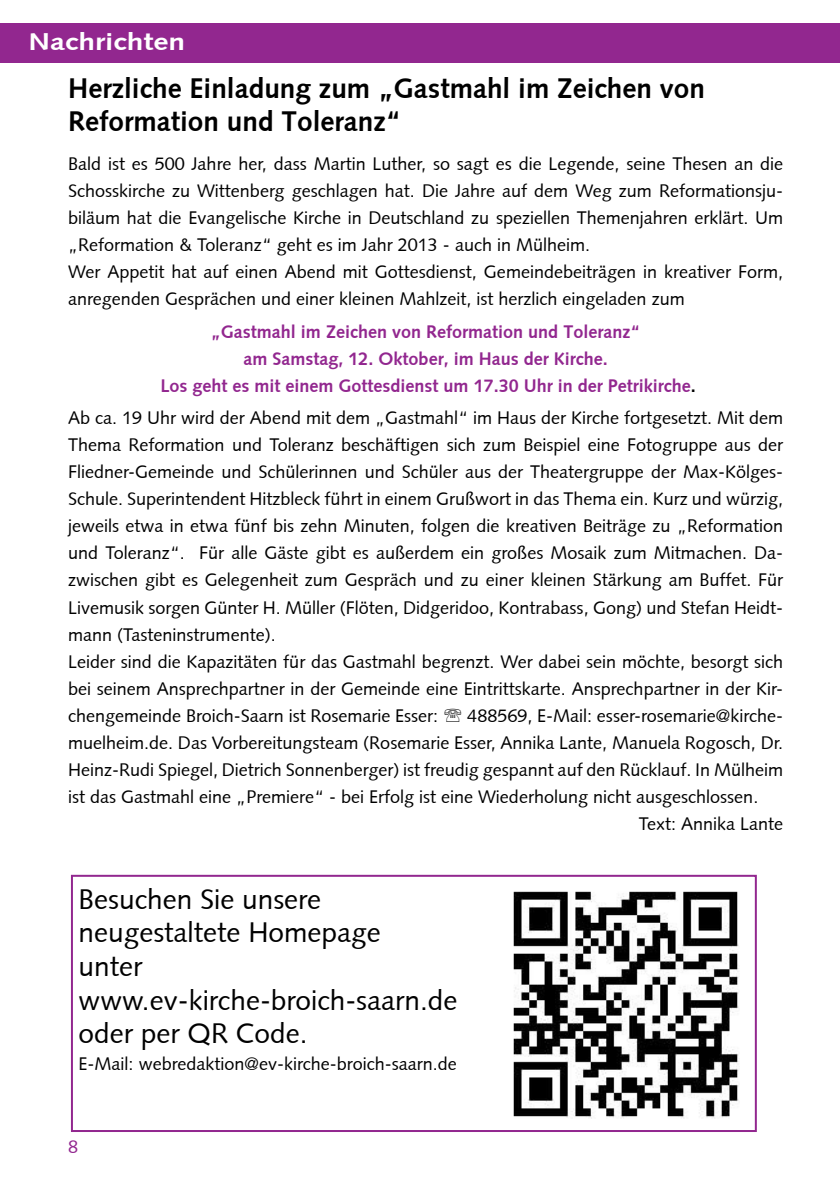
<style>
.page{position:relative;width:840px;height:1191px;background:#fff}
.page>*{position:absolute;margin:0;border:0;box-sizing:border-box;transform-origin:0 0}
.t1{font:28px/33.6px "Syntax";color:#000}
.t2{font:700 28px/33.6px "Syntax";color:#000}
.t3{font:700 24px "Syntax";color:#fff;scale:1.25 1}
.t4{font:18px/27px "Syntax";color:#000}
.t5{font:700 18px/27px "Syntax";color:#92278f;text-align:center}
.t6{font:18px "Syntax";color:#92278f}
.s1{color:#000}
</style>
<div class="page">
<img style="left:513px;top:874px;width:244px;height:252px">
<div style="left:0;top:23px;width:839px;height:39px;background:#92278f"></div>
<div style="left:71px;top:874px;width:685px;height:258px;border:2px solid #92278f"></div>
<h2 class="t3" style="left:28px;top:28px;width:127px">Nachrichten</h2>
<h1 class="t2" style="left:68px;top:71px;width:638px">Herzliche Einladung zum „Gastmahl im Zeichen von<br>Reformation und Toleranz“</h1>
<p class="t4" style="left:68px;top:150px;width:716px">Bald ist es 500 Jahre her, dass Martin Luther, so sagt es die Legende, seine Thesen an die Schosskirche zu Wittenberg geschlagen hat. Die Jahre auf dem Weg zum Reformationsju&shy;biläum hat die Evangelische Kirche in Deutschland zu speziellen Themenjahren erklärt. Um „Reformation &amp; Toleranz“ geht es im Jahr 2013 - auch in Mülheim.<br>Wer Appetit hat auf einen Abend mit Gottesdienst, Gemeindebeiträgen in kreativer Form, anregenden Gesprächen und einer kleinen Mahlzeit, ist herzlich eingeladen zum</p>
<p class="t5" style="left:160px;top:318px;width:537px">„Gastmahl im Zeichen von Reformation und Toleranz“<br>am Samstag, 12. Oktober, im Haus der Kirche.<br>Los geht es mit einem Gottesdienst um 17.30 Uhr in der Petrikirche<span class="s1">.</span></p>
<p class="t4" style="left:68px;top:405px;width:716px">Ab ca. 19 Uhr wird der Abend mit dem „Gastmahl“ im Haus der Kirche fortgesetzt. Mit dem Thema Reformation und Toleranz beschäftigen sich zum Beispiel eine Fotogruppe aus der Fliedner-Gemeinde und Schülerinnen und Schüler aus der Theatergruppe der Max-Kölges-Schule. Superintendent Hitzbleck führt in einem Grußwort in das Thema ein. Kurz und würzig, jeweils etwa in etwa fünf bis zehn Minuten, folgen die kreativen Beiträge zu „Reformation und Toleranz“. Für alle Gäste gibt es außerdem ein großes Mosaik zum Mitmachen. Da&shy;zwischen gibt es Gelegenheit zum Gespräch und zu einer kleinen Stärkung am Buffet. Für Livemusik sorgen Günter H. Müller (Flöten, Didgeridoo, Kontrabass, Gong) und Stefan Heidt&shy;mann (Tasteninstrumente).<br>Leider sind die Kapazitäten für das Gastmahl begrenzt. Wer dabei sein möchte, besorgt sich bei seinem Ansprechpartner in der Gemeinde eine Eintrittskarte. Ansprechpartner in der Kir&shy;chengemeinde Broich-Saarn ist Rosemarie Esser:</p>
<p class="t4" style="left:467px;top:702px;width:317px">488569, E-Mail: esser-rosemarie@kirche-</p>
<p class="t4" style="left:68px;top:729px;width:716px">muelheim.de. Das Vorbereitungsteam (Rosemarie Esser, Annika Lante, Manuela Rogosch, Dr.</p>
<p class="t4" style="left:68px;top:756px;width:716px">Heinz-Rudi Spiegel, Dietrich Sonnenberger) ist freudig gespannt auf den Rücklauf. In Mülheim</p>
<p class="t4" style="left:68px;top:783px;width:691px">ist das Gastmahl eine „Premiere“ - bei Erfolg ist eine Wiederholung nicht ausgeschlossen.</p>
<p class="t4" style="left:638px;top:810px;width:146px">Text: Annika Lante</p>
<h1 class="t1" style="left:79px;top:882px;width:380px">Besuchen Sie unsere neugestaltete Homepage<br>unter www.ev-kirche-broich-saarn.de oder per QR Code.</h1>
<p class="t4" style="left:79px;top:1050px;width:379px">E-Mail: webredaktion@ev-kirche-broich-saarn.de</p>
<p class="t6" style="left:68px;top:1135px;width:12px">8</p>
</div>
